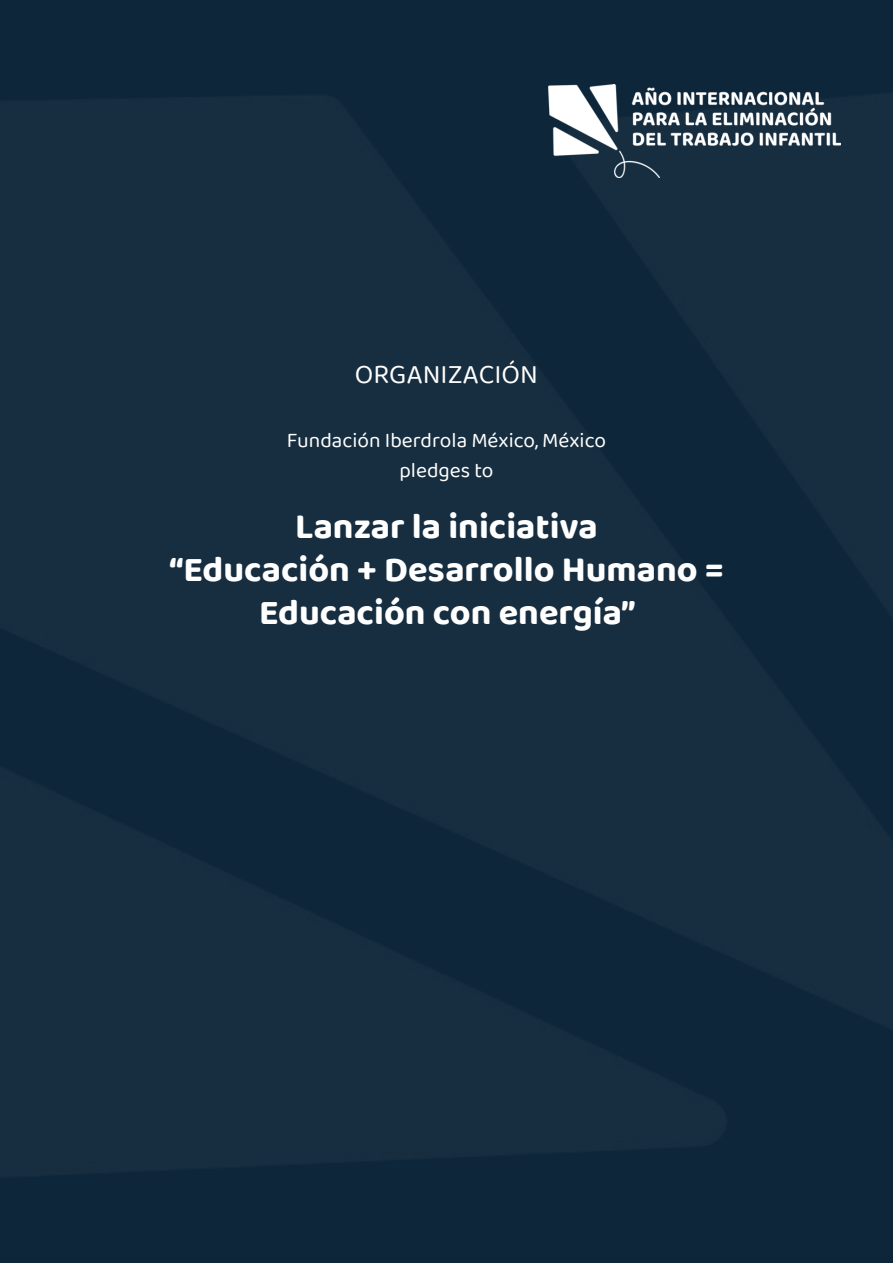
<style>
.page{position:relative;width:893px;height:1263px;background:#172e40}
.page>*{position:absolute;margin:0;border:0;box-sizing:border-box;transform-origin:0 0}
.t1{font:700 36px/43.2px "Baloo 2";color:#fff;text-align:center}
.t2{font:27px "Baloo 2";color:#fff}
.Front_1{font:21px "Baloo 2";color:#fff}
.Front_2{font:21px "Baloo 2";color:#fff}
</style>
<div class="page">
<img style="left:548px;top:85px;width:292px;height:93px">
<p class="t2" style="left:355px;top:356px;width:185px">ORGANIZACIÓN</p>
<p class="Front_1" style="left:287px;top:426px;width:321px">Fundación Iberdrola México, México</p>
<p class="Front_2" style="left:399px;top:456px;width:96px">pledges to</p>
<p class="t1" style="left:170px;top:503px;width:555px">Lanzar la iniciativa<br>“Educación + Desarrollo Humano =<br>Educación con energía”</p>
</div>
